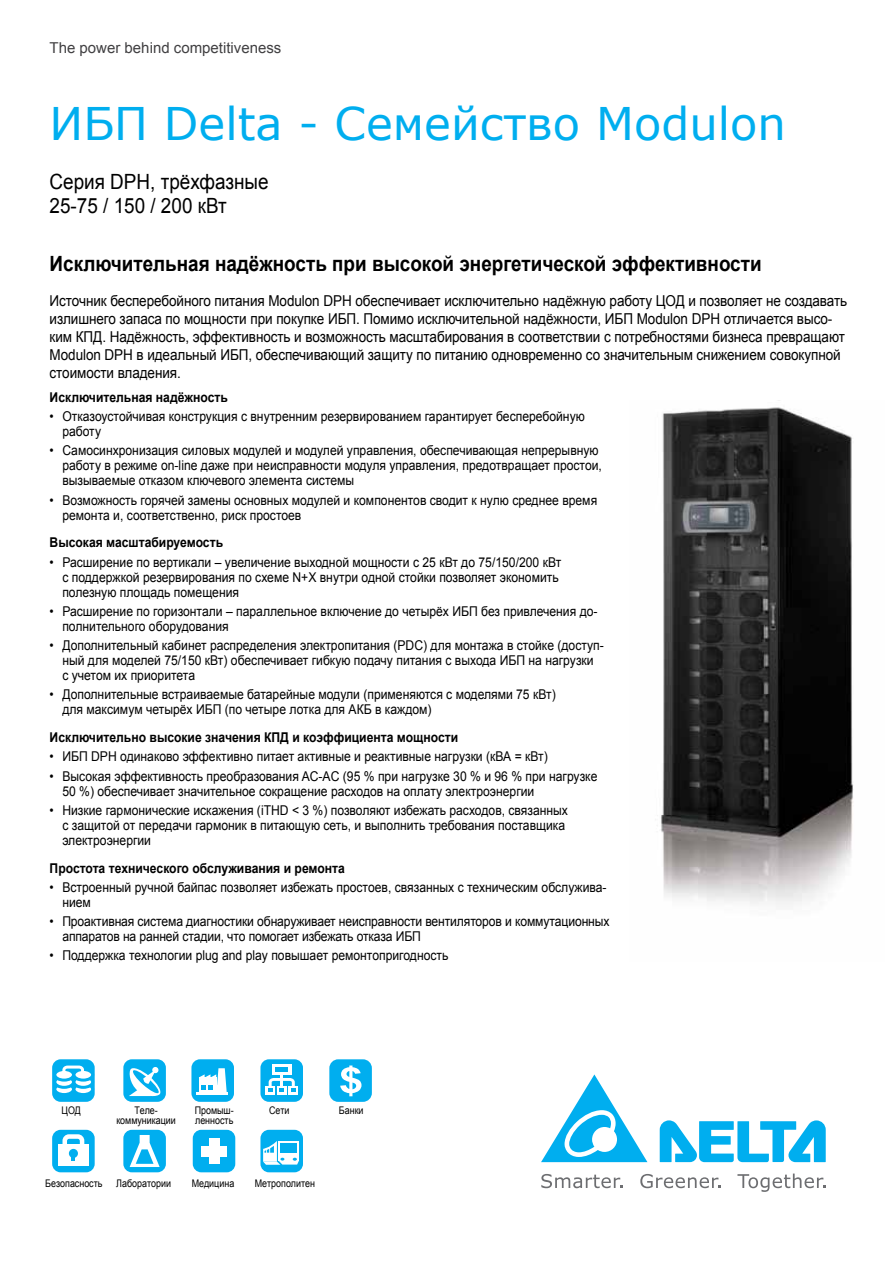
<style>
.page{position:relative;width:893px;height:1263px;background:#fff}
.page>*{position:absolute;margin:0;border:0;box-sizing:border-box;transform-origin:0 0}
.t1{font:45px "Verdana";color:#00aeef}
.t2{font:700 21px "Arial";color:#000;scale:.9 1}
.t3{font:21px/24px "Arial";color:#000;scale:.9 1}
.t4{font:15px/18px "Arial";letter-spacing:-.005em;color:#000;scale:.9 1}
.t5{font:15px "Arial";color:#414042}
.t6{font:13.5px/15px "Arial";color:#000;scale:.9 1}
.t7{font:700 13.5px "Arial";color:#000;scale:.9 1}
.t8{font:10.5px/9.6px "Arial";color:#000;text-align:center;scale:.85 1}
</style>
<div class="page">
<div style="left:52px;top:1130px;width:43px;height:42px;background:#00aeef;border-radius:9px"></div>
<div style="left:63px;top:1134px;width:21px;height:23px;border:5px solid #fff;border-radius:4px"></div>
<div style="left:58px;top:1144px;width:31px;height:21px;background:#fff"></div>
<div style="left:69px;top:1149px;width:9px;height:9px;background:#00aeef;border-radius:50%"></div>
<div style="left:123px;top:1130px;width:43px;height:42px;background:#00aeef;border-radius:9px"></div>
<svg style="left:130px;top:1135px;width:30px;height:32px"></svg>
<div style="left:123px;top:1059px;width:43px;height:43px;background:#00aeef;border-radius:9px"></div>
<svg style="left:129px;top:1067px;width:32px;height:30px"></svg>
<div style="left:52px;top:1059px;width:43px;height:43px;background:#00aeef;border-radius:9px"></div>
<div style="left:55px;top:1084px;width:19px;height:10px;background:#fff;border-radius:50%"></div>
<div style="left:53px;top:1082px;width:22px;height:14px;border:3px solid #00aeef;border-radius:50%"></div>
<svg style="left:55px;top:1077px;width:19px;height:10px"></svg>
<div style="left:53px;top:1075px;width:22px;height:14px;border:3px solid #00aeef;border-radius:50%"></div>
<svg style="left:55px;top:1069px;width:19px;height:11px"></svg>
<div style="left:53px;top:1068px;width:22px;height:13px;border:3px solid #00aeef;border-radius:50%"></div>
<div style="left:74px;top:1084px;width:19px;height:10px;background:#fff;border-radius:50%"></div>
<div style="left:72px;top:1082px;width:22px;height:14px;border:3px solid #00aeef;border-radius:50%"></div>
<svg style="left:74px;top:1077px;width:19px;height:10px"></svg>
<div style="left:72px;top:1075px;width:22px;height:14px;border:3px solid #00aeef;border-radius:50%"></div>
<div style="left:74px;top:1069px;width:19px;height:11px;background:#fff;border-radius:50%"></div>
<div style="left:72px;top:1068px;width:22px;height:13px;border:3px solid #00aeef;border-radius:50%"></div>
<svg style="left:62px;top:1065px;width:22px;height:12px"></svg>
<div style="left:191px;top:1059px;width:43px;height:43px;background:#00aeef;border-radius:9px"></div>
<hr style="left:197px;top:1092px;width:31px;height:3px;background:#fff">
<svg style="left:199px;top:1068px;width:28px;height:24px"></svg>
<div style="left:260px;top:1059px;width:43px;height:43px;background:#00aeef;border-radius:9px"></div>
<svg style="left:272px;top:1065px;width:19px;height:10px"></svg>
<hr style="left:276px;top:1068px;width:12px;height:4px;background:#00aeef">
<div style="left:265px;top:1086px;width:10px;height:9px;background:#fff"></div>
<div style="left:277px;top:1086px;width:10px;height:9px;background:#fff"></div>
<div style="left:288px;top:1086px;width:10px;height:9px;background:#fff"></div>
<svg style="left:268px;top:1075px;width:28px;height:17px"></svg>
<div style="left:260px;top:1130px;width:43px;height:42px;background:#00aeef;border-radius:9px"></div>
<svg style="left:263px;top:1141px;width:36px;height:24px"></svg>
<div style="left:193px;top:1130px;width:42px;height:42px;background:#00aeef;border-radius:9px"></div>
<div style="left:209px;top:1138px;width:10px;height:26px;background:#fff"></div>
<div style="left:201px;top:1146px;width:26px;height:10px;background:#fff"></div>
<svg style="left:660px;top:1120px;width:166px;height:42px"></svg>
<svg style="left:541px;top:1074px;width:106px;height:88px"></svg>
<svg style="left:541px;top:1174px;width:81px;height:14px"></svg>
<svg style="left:640px;top:1174px;width:81px;height:14px"></svg>
<svg style="left:737px;top:1173px;width:89px;height:19px"></svg>
<div style="left:329px;top:1059px;width:43px;height:43px;background:#00aeef;border-radius:9px"></div>
<svg style="left:340px;top:1065px;width:21px;height:31px"></svg>
<img style="left:661px;top:400px;width:192px;height:505px">
<p class="t5" style="left:50px;top:43px;width:233px">The power behind competitiveness</p>
<h1 class="t1" style="left:50px;top:92px;width:738px">ИБП Delta - Семейство Modulon</h1>
<h2 class="t3" style="left:50px;top:170px;width:245px">Серия DPH, трёхфазные<br>25-75 / 150 / 200 кВт</h2>
<h2 class="t2" style="left:50px;top:250px;width:793px">Исключительная надёжность при высокой энергетической эффективности</h2>
<p class="t4" style="left:50px;top:292px;width:888px">Источник бесперебойного питания Modulon DPH обеспечивает исключительно надёжную работу ЦОД и позволяет не создавать излишнего запаса по мощности при покупке ИБП. Помимо исключительной надёжности, ИБП Modulon DPH отличается высо&shy;ким КПД. Надёжность, эффективность и возможность масштабирования в соответствии с потребностями бизнеса превра щают Modulon DPH в идеальный ИБП, обеспечивающий защиту по питанию одновременно со значительным снижением совокупной стоимости владения.</p>
<p class="t7" style="left:50px;top:388px;width:200px">Исключительная надёжность</p>
<p class="t6" style="left:62px;top:409px;width:582px;text-indent:-13px">• Отказоустойчивая конструкция с внутренним резервированием гарантирует бесперебойную работу</p>
<p class="t6" style="left:62px;top:443px;width:601px;text-indent:-13px">• Самосинхронизация силовых модулей и модулей управления, обеспечивающая непрерывную работу в режиме on-line даже при неисправности модуля управления, предотвращает простои, вызываемые отказом ключевого элемента системы</p>
<p class="t6" style="left:62px;top:492px;width:596px;text-indent:-13px">• Возможность горячей замены основных модулей и компонентов сводит к нулю среднее время ремонта и, соответственно, риск простоев</p>
<p class="t7" style="left:50px;top:534px;width:194px">Высокая масштабируемость</p>
<p class="t6" style="left:62px;top:554px;width:556px;text-indent:-13px">• Расширение по вертикали – увеличение выходной мощности с 25 кВт до 75/150/200 кВт с поддержкой резервирования по схеме N+X внутри одной стойки позволяет экономить полезную площадь помещения</p>
<p class="t6" style="left:62px;top:604px;width:596px;text-indent:-13px">• Расширение по горизонтали – параллельное включение до четырёх ИБП без привлечения до&shy;полнительного оборудования</p>
<p class="t6" style="left:62px;top:638px;width:603px;text-indent:-13px">• Дополнительный кабинет распределения электропитания (PDC) для монтажа в стойке (доступ&shy;ный для моделей 75/150 кВт) обеспечивает гибкую подачу питания с выхода ИБП на нагрузки<br>с учетом их приоритета</p>
<p class="t6" style="left:62px;top:687px;width:550px;text-indent:-13px">• Дополнительные встраиваемые батарейные модули (применяются с моделями 75 кВт) для максимум четырёх ИБП (по четыре лотка для АКБ в каждом)</p>
<p class="t7" style="left:50px;top:728px;width:455px">Исключительно высокие значения КПД и коэффициента мощности</p>
<p class="t6" style="left:50px;top:749px;width:555px">• ИБП DPH одинаково эффективно питает активные и реактивные нагрузки (кВА = кВт)</p>
<p class="t6" style="left:62px;top:768px;width:596px;text-indent:-13px">• Высокая эффективность преобразования AC-AC (95 % при нагрузке 30 % и 96 % при нагрузке<br>50 %) обеспечивает значительное сокращение расходов на оплату электроэнергии</p>
<p class="t6" style="left:62px;top:803px;width:563px;text-indent:-13px">• Низкие гармонические искажения (iTHD &lt; 3 %) позволяют избежать расходов, связанных с защитой от передачи гармоник в питающую сеть, и выполнить требования поставщика электроэнергии</p>
<p class="t7" style="left:50px;top:859px;width:330px">Простота технического обслуживания и ремонта</p>
<p class="t6" style="left:62px;top:880px;width:606px;text-indent:-13px">• Встроенный ручной байпас позволяет избежать простоев, связанных с техническим обслужива&shy;нием</p>
<p class="t6" style="left:62px;top:914px;width:609px;text-indent:-13px">• Проактивная система диагностики обнаруживает неисправности вентиляторов и коммутационных аппаратов на ранней стадии, что помогает избежать отказа ИБП</p>
<p class="t6" style="left:50px;top:948px;width:445px">• Поддержка технологии plug and play повышает ремонтопригодность</p>
<p class="t8" style="left:61px;top:1106px;width:25px">ЦОД</p>
<p class="t8" style="left:195px;top:1106px;width:47px;text-align:left">Промыш&shy;ленность</p>
<p class="t8" style="left:269px;top:1106px;width:26px">Сети</p>
<p class="t8" style="left:339px;top:1106px;width:30px">Банки</p>
<p class="t8" style="left:116px;top:1106px;width:71px">Теле&shy;коммуникации</p>
<p class="t8" style="left:45px;top:1179px;width:69px">Безопасность</p>
<p class="t8" style="left:116px;top:1179px;width:66px">Лаборатории</p>
<p class="t8" style="left:192px;top:1179px;width:52px">Медицина</p>
<p class="t8" style="left:255px;top:1179px;width:73px">Метрополитен</p>
</div>
